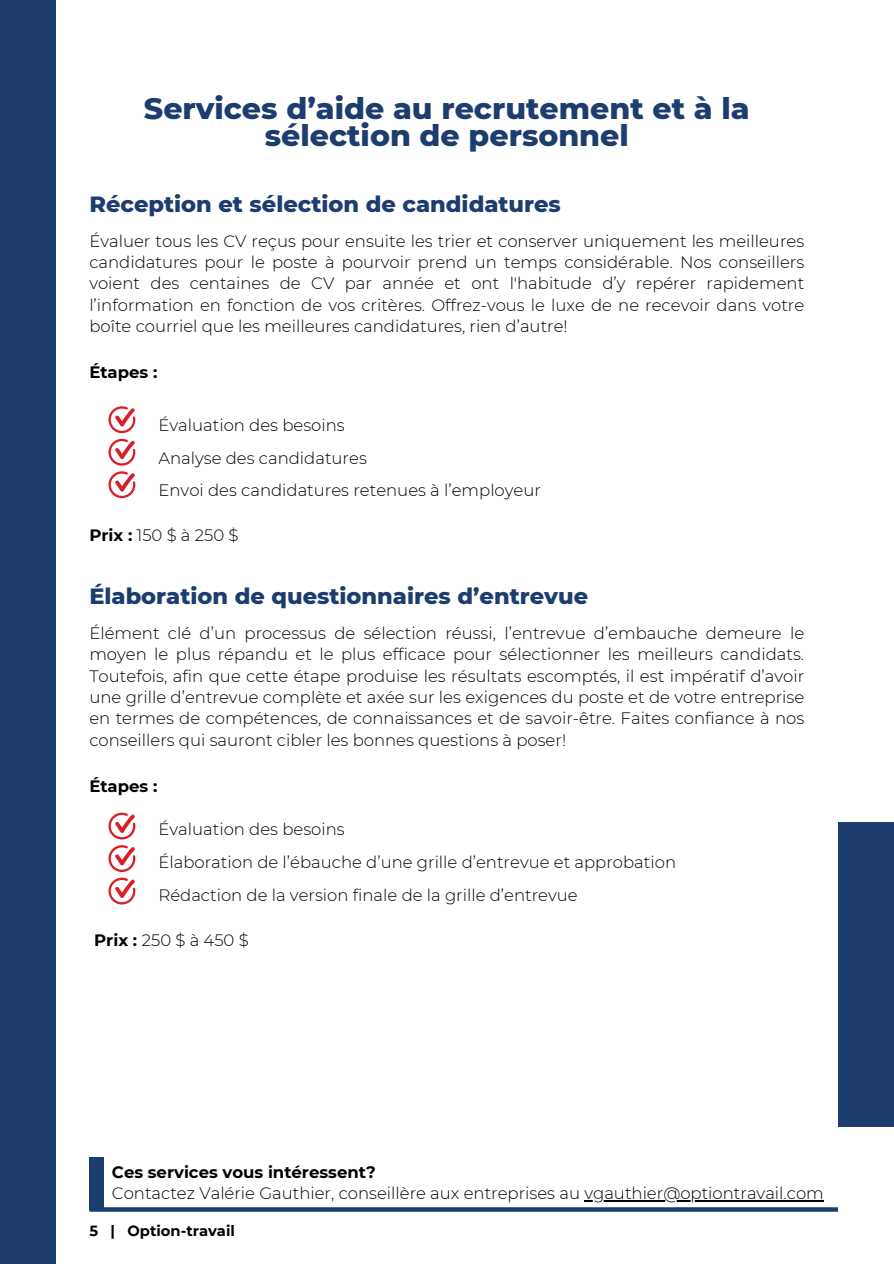
<style>
.page{position:relative;width:894px;height:1264px;background:#fff}
.page>*{position:absolute;margin:0;border:0;box-sizing:border-box;transform-origin:0 0}
.t1{font:800 30px/27px "Montserrat";color:#1d3d6f;text-align:center}
.t2{font:800 22.5px "Montserrat";color:#1d3d6f}
.t3{font:300 16.5px/21.3px "Montserrat";color:#000;text-align:justify}
.t4{font:700 16.5px "Montserrat";color:#000}
.t5{font:700 14.7px "Montserrat";color:#000}
.s1{font-weight:700}
</style>
<div class="page">
<div style="left:0;top:0;width:55px;height:1263px;background:#1d3d6f"></div>
<div style="left:89px;top:1157px;width:15px;height:52px;background:#1d3d6f"></div>
<svg style="left:89px;top:1207px;width:748px;height:4px;background:#2a4877"></svg>
<div style="left:837px;top:822px;width:56px;height:304px;background:#1d3d6f"></div>
<svg style="left:108px;top:406px;width:27px;height:27px"></svg>
<svg style="left:108px;top:439px;width:27px;height:26px"></svg>
<svg style="left:108px;top:471px;width:27px;height:27px"></svg>
<svg style="left:108px;top:812px;width:27px;height:27px"></svg>
<svg style="left:108px;top:845px;width:27px;height:59px"></svg>
<hr style="left:584px;top:1200px;width:239px;height:1px;background:#000">
<h1 class="t1" style="left:144px;top:95px;width:607px">Services d’aide au recrutement et à la sélection de personnel</h1>
<h2 class="t2" style="left:89px;top:190px;width:473px">Réception et sélection de candidatures</h2>
<p class="t3" style="left:89px;top:230px;width:716px">Évaluer tous les CV reçus pour ensuite les trier et conserver uniquement les meilleures candidatures pour le poste à pourvoir prend un temps considérable. Nos conseillers voient des centaines de CV par année et ont l'habitude d’y repérer rapidement l’information en fonction de vos critères. Offrez-vous le luxe de ne recevoir dans votre boîte courriel que les meilleures candidatures, rien d’autre!</p>
<p class="t4" style="left:89px;top:362px;width:69px">Étapes :</p>
<p class="t3" style="left:158px;top:414px;width:188px">Évaluation des besoins</p>
<p class="t3" style="left:158px;top:441px;width:384px;line-height:32.7px">Analyse des candidatures<br>Envoi des candidatures retenues à l’employeur</p>
<p class="t3" style="left:89px;top:525px;width:151px"><span class="s1">Prix :</span> 150 $ à 250 $</p>
<h2 class="t2" style="left:89px;top:582px;width:500px">Élaboration de questionnaires d’entrevue</h2>
<p class="t3" style="left:89px;top:622px;width:716px">Élément clé d’un processus de sélection réussi, l’entrevue d’embauche demeure le moyen le plus répandu et le plus efficace pour sélectionner les meilleurs candidats.<br>Toutefois, afin que cette étape produise les résultats escomptés, il est impératif d’avoir une grille d’entrevue complète et axée sur les exigences du poste et de votre entreprise en termes de compétences, de connaissances et de savoir-être. Faites confiance à nos conseillers qui sauront cibler les bonnes questions à poser!</p>
<p class="t4" style="left:89px;top:775px;width:69px">Étapes :</p>
<p class="t3" style="left:158px;top:813px;width:519px;line-height:32.7px;text-align:left">Évaluation des besoins<br>Élaboration de l’ébauche d’une grille d’entrevue et approbation<br>Rédaction de la version finale de la grille d’entrevue</p>
<p class="t3" style="left:94px;top:929px;width:156px"><span class="s1">Prix :</span> 250 $ à 450 $</p>
<p class="t4" style="left:112px;top:1161px;width:265px">Ces services vous intéressent?</p>
<p class="t3" style="left:112px;top:1182px;width:713px">Contactez Valérie Gauthier, conseillère aux entreprises au vgauthier@optiontravail.com</p>
<p class="t5" style="left:89px;top:1221px;width:147px">5 | Option-travail</p>
</div>
